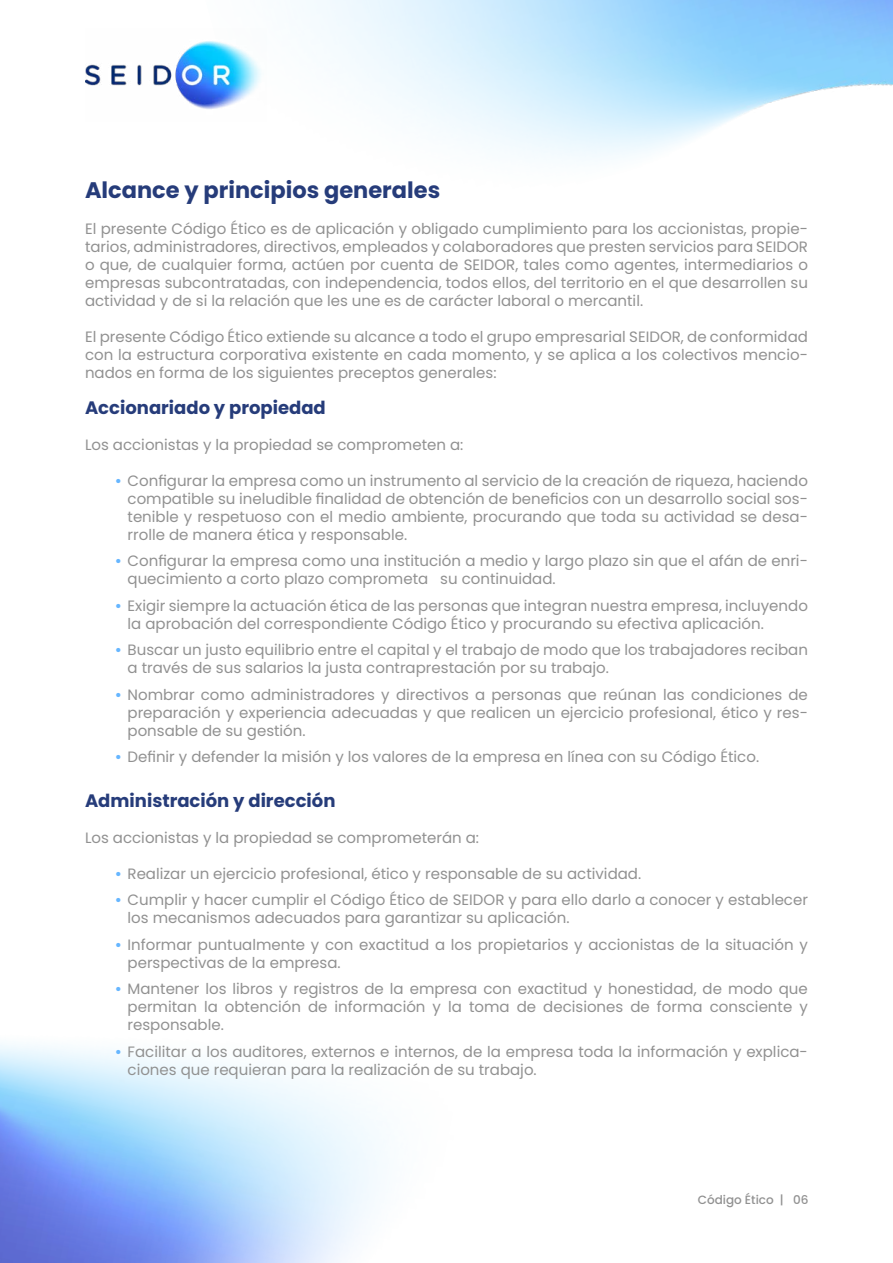
<style>
.page{position:relative;width:893px;height:1263px;background:#fff}
.page>*{position:absolute;margin:0;border:0;box-sizing:border-box;transform-origin:0 0}
.t1{font:700 22.5px "Poppins";color:#263c7a}
.t2{font:700 18px "Poppins";color:#263c7a}
.t3{font:15px/18px "Poppins";color:#919191}
.t4{font:500 12px "Poppins";color:#919191}
.s1{font-weight:600;color:#66b6ff}
</style>
<div class="page">
<img style="left:0;top:1043px;width:381px;height:220px">
<img style="left:85px;top:29px;width:181px;height:81px">
<h1 class="t1" style="left:85px;top:177px;width:357px">Alcance y principios generales</h1>
<p class="t3" style="left:85px;top:219px;width:724px;text-align:justify">El presente Código Ético es de aplicación y obligado cumplimiento para los accionistas, propie&shy;tarios, administradores, directivos, empleados y colaboradores que presten servicios para SEIDOR o que, de cualquier forma, actúen por cuenta de SEIDOR, tales como agentes, intermediarios o empresas subcontratadas, con independencia, todos ellos, del territorio en el que desarrollen su actividad y de si la relación que les une es de carácter laboral o mercantil.</p>
<p class="t3" style="left:85px;top:327px;width:724px;text-align:justify">El presente Código Ético extiende su alcance a todo el grupo empresarial SEIDOR, de conformidad con la estructura corporativa existente en cada momento, y se aplica a los colectivos mencio&shy;nados en forma de los siguientes preceptos generales:</p>
<p class="t2" style="left:85px;top:397px;width:242px">Accionariado y propiedad</p>
<p class="t3" style="left:85px;top:435px;width:380px">Los accionistas y la propiedad se comprometen a:</p>
<p class="t3" style="left:128px;top:471px;width:682px;text-align:justify;text-indent:-13px"><span class="s1">•</span> Configurar la empresa como un instrumento al servicio de la creación de riqueza, haciendo compatible su ineludible finalidad de obtención de beneficios con un desarrollo social sos&shy;tenible y respetuoso con el medio ambiente, procurando que toda su actividad se desa&shy;rrolle de manera ética y responsable.</p>
<p class="t3" style="left:128px;top:552px;width:682px;text-indent:-13px"><span class="s1">•</span> Configurar la empresa como una institución a medio y largo plazo sin que el afán de enri&shy;quecimiento a corto plazo comprometa su continuidad.</p>
<p class="t3" style="left:128px;top:596px;width:682px;text-indent:-13px"><span class="s1">•</span> Exigir siempre la actuación ética de las personas que integran nuestra empresa, incluyendo la aprobación del correspondiente Código Ético y procurando su efectiva aplicación.</p>
<p class="t3" style="left:128px;top:641px;width:682px;text-indent:-13px"><span class="s1">•</span> Buscar un justo equilibrio entre el capital y el trabajo de modo que los trabajadores reciban a través de sus salarios la justa contraprestación por su trabajo.</p>
<p class="t3" style="left:128px;top:685px;width:682px;text-align:justify;text-indent:-13px"><span class="s1">•</span> Nombrar como administradores y directivos a personas que reúnan las condiciones de preparación y experiencia adecuadas y que realicen un ejercicio profesional, ético y res&shy;ponsable de su gestión.</p>
<p class="t3" style="left:115px;top:748px;width:646px"><span class="s1">•</span> Definir y defender la misión y los valores de la empresa en línea con su Código Ético.</p>
<p class="t2" style="left:85px;top:790px;width:252px">Administración y dirección</p>
<p class="t3" style="left:85px;top:828px;width:396px">Los accionistas y la propiedad se comprometerán a:</p>
<p class="t3" style="left:115px;top:864px;width:528px"><span class="s1">•</span> Realizar un ejercicio profesional, ético y responsable de su actividad.</p>
<p class="t3" style="left:128px;top:891px;width:682px;text-indent:-13px"><span class="s1">•</span> Cumplir y hacer cumplir el Código Ético de SEIDOR y para ello darlo a conocer y establecer los mecanismos adecuados para garantizar su aplicación.</p>
<p class="t3" style="left:128px;top:935px;width:682px;text-indent:-13px"><span class="s1">•</span> Informar puntualmente y con exactitud a los propietarios y accionistas de la situación y perspectivas de la empresa.</p>
<p class="t3" style="left:128px;top:980px;width:682px;text-align:justify;text-indent:-13px"><span class="s1">•</span> Mantener los libros y registros de la empresa con exactitud y honestidad, de modo que permitan la obtención de información y la toma de decisiones de forma consciente y responsable.</p>
<p class="t3" style="left:128px;top:1042px;width:682px;text-indent:-13px"><span class="s1">•</span> Facilitar a los auditores, externos e internos, de la empresa toda la información y explica&shy;ciones que requieran para la realización de su trabajo.</p>
<p class="t4" style="left:698px;top:1193px;width:112px">Código Ético | 06</p>
</div>
